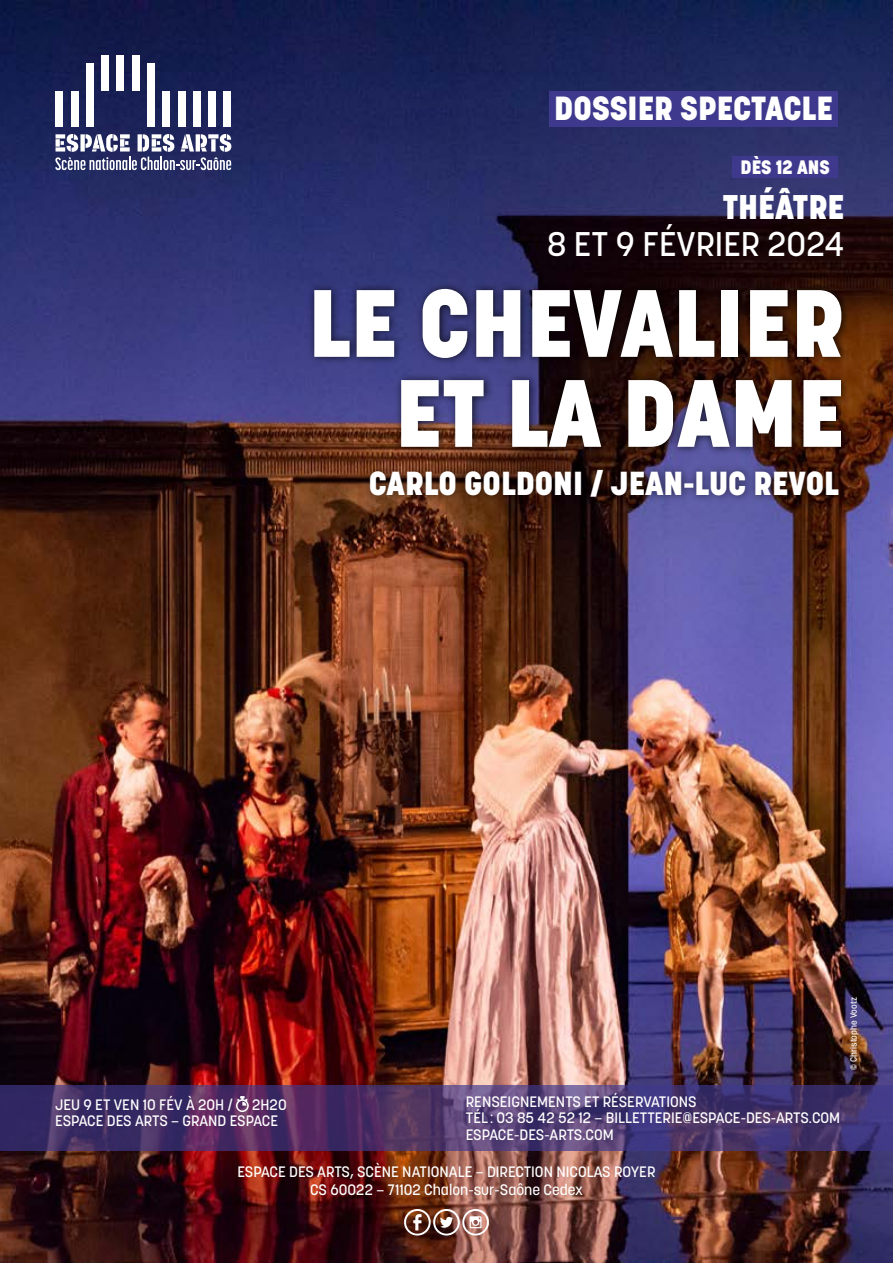
<style>
.page{position:relative;width:893px;height:1263px;background:#fff}
.page>*{position:absolute;margin:0;border:0;box-sizing:border-box;transform-origin:0 0}
.t1{font:800 94.5px/90px "Korolev";color:#fff;text-align:right}
.t2{font:500 33.9px "Korolev";color:#fff}
.t3{font:800 33.9px "Korolev";color:#fff}
.t4{font:800 33.15px "Korolev";color:#fff}
.t5{font:800 33px "Korolev";color:#fff}
.t6{font:800 19.2px "Korolev";color:#fff}
.t7{font:500 15px/16.5px "Korolev";color:#fff}
.t8{font:500 9px "Korolev";color:#fff}
</style>
<div class="page">
<img style="left:0;top:0;width:893px;height:1263px">
<div style="left:56px;top:91px;width:7px;height:36px;background:#fff"></div>
<div style="left:71px;top:91px;width:7px;height:36px;background:#fff"></div>
<div style="left:224px;top:91px;width:7px;height:36px;background:#fff"></div>
<div style="left:86px;top:63px;width:8px;height:64px;background:#fff"></div>
<div style="left:101px;top:55px;width:8px;height:36px;background:#fff"></div>
<div style="left:117px;top:55px;width:7px;height:36px;background:#fff"></div>
<div style="left:132px;top:55px;width:8px;height:36px;background:#fff"></div>
<div style="left:147px;top:63px;width:8px;height:64px;background:#fff"></div>
<div style="left:162px;top:91px;width:8px;height:36px;background:#fff"></div>
<div style="left:178px;top:91px;width:7px;height:36px;background:#fff"></div>
<div style="left:193px;top:91px;width:8px;height:36px;background:#fff"></div>
<div style="left:208px;top:91px;width:8px;height:36px;background:#fff"></div>
<svg style="left:55px;top:134px;width:176px;height:36px"></svg>
<div style="left:307px;top:282px;width:544px;height:173px;background:#000;opacity:.75"></div>
<svg style="left:404px;top:1208px;width:85px;height:29px"></svg>
<div style="left:549px;top:91px;width:289px;height:36px;background:#3f398e"></div>
<svg style="left:0;top:1085px;width:893px;height:66px"></svg>
<svg style="left:236px;top:1096px;width:13px;height:16px"></svg>
<div style="left:362px;top:462px;width:485px;height:42px;background:#000;opacity:.5"></div>
<div style="left:732px;top:156px;width:106px;height:21px;background:#3f398e"></div>
<h3 class="t4" style="left:554px;top:88px;width:280px">DOSSIER SPECTACLE</h3>
<p class="t6" style="left:740px;top:155px;width:91px">DÈS 12 ANS</p>
<h2 class="t3" style="left:723px;top:185px;width:123px">THÉÂTRE</h2>
<h2 class="t2" style="left:547px;top:222px;width:299px">8 ET 9 FÉVRIER 2024</h2>
<h1 class="t1" style="left:308px;top:279px;width:538px">LE CHEVALIER<br>ET LA DAME</h1>
<h3 class="t5" style="left:369px;top:463px;width:472px">CARLO GOLDONI / JEAN-LUC REVOL</h3>
<p class="t7" style="left:55px;top:1096px;width:179px">JEU 9 ET VEN 10 FÉV À 20H /</p>
<p class="t7" style="left:55px;top:1096px;width:233px;text-indent:197px">2H20<br>ESPACE DES ARTS – GRAND ESPACE</p>
<p class="t7" style="left:466px;top:1093px;width:376px">RENSEIGNEMENTS ET RÉSERVATIONS<br>TÉL : 03 85 42 52 12 – BILLETTERIE@ESPACE-DES-ARTS.COM<br>ESPACE-DES-ARTS.COM</p>
<p class="t7" style="left:238px;top:1163px;width:419px;line-height:18px;text-align:center">ESPACE DES ARTS, SCÈNE NATIONALE – DIRECTION NICOLAS ROYER<br>CS 60022 – 71102 Chalon-sur-Saône Cedex</p>
<p class="t8" style="left:848px;top:1070px;width:74px;rotate:-90deg">© Christophe Vootz</p>
</div>
